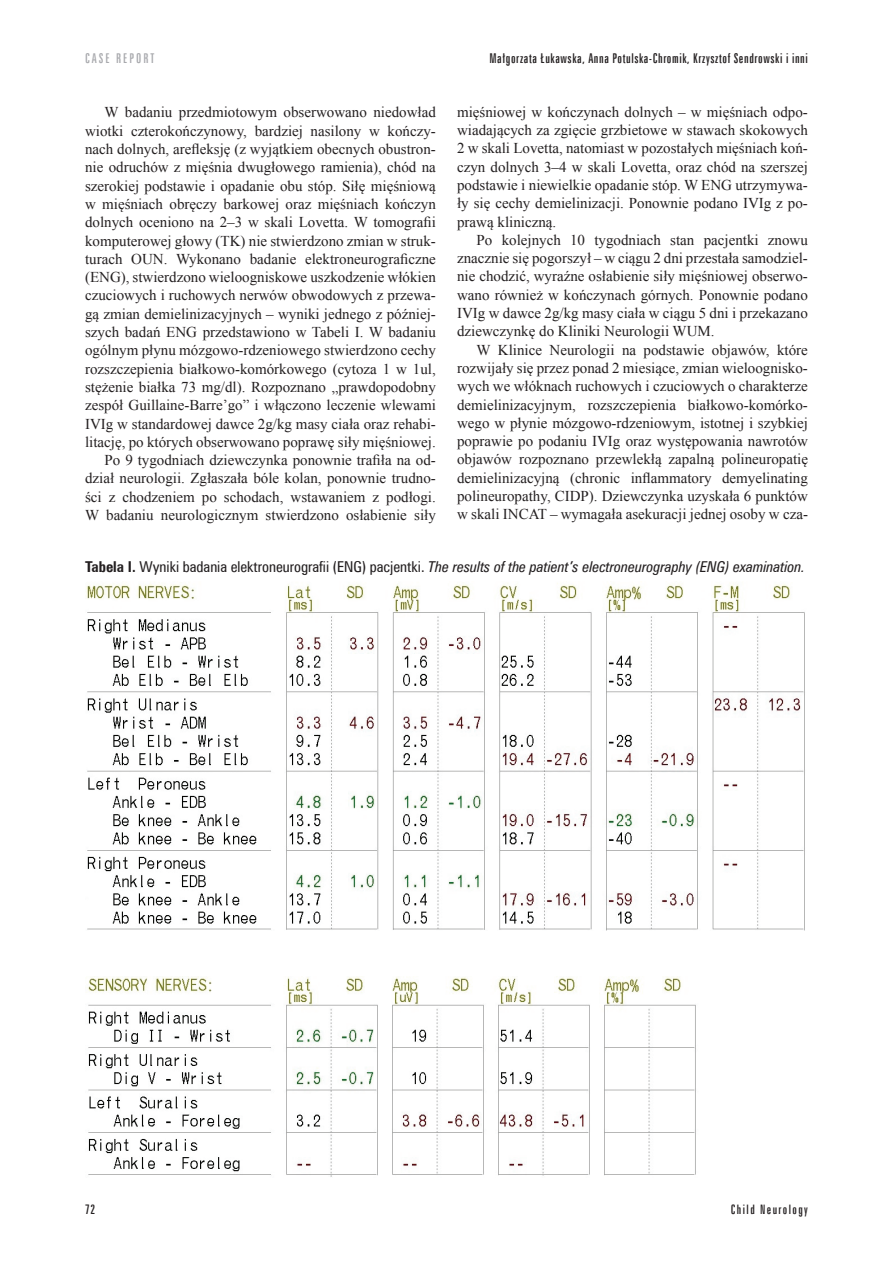
<style>
.page{position:relative;width:893px;height:1263px;background:#fff}
.page>*{position:absolute;margin:0;border:0;box-sizing:border-box;transform-origin:0 0}
.t1{font:15px/18.3px "Times New Roman";color:#231f20;text-align:justify}
.t2{font:italic 15px "Zurich Cn EU";color:#231f20}
.t3{font:13.5px "Zurich X Cn EU";letter-spacing:.045em;color:#231f20}
.t4{font:13.5px "Zurich X Cn EU";letter-spacing:.15em;color:#a8a9ad}
.t5{font:13.05px "Zurich X Cn EU";letter-spacing:.11em;color:#231f20}
.s1{font-weight:700;font-style:normal}
.s2{font-style:normal}
</style>
<div class="page">
<img style="left:85px;top:583px;width:720px;height:347px">
<img style="left:85px;top:977px;width:611px;height:200px">
<p class="t4" style="left:85px;top:50px;width:71px">Case Report</p>
<p class="t3" style="left:489px;top:50px;width:320px">Małgorzata Łukawska, Anna Potulska-Chromik, Krzysztof Sendrowski i inni</p>
<p class="t1" style="left:85px;top:103px;width:352px;text-align:right">W badaniu przedmiotowym obserwowano niedowład wiotki czterokończynowy, bardziej nasilony w kończy&shy;nach dolnych, arefleksję (z wyjątkiem obecnych obustron&shy;nie odruchów z mięśnia dwugłowego ramienia), chód na szerokiej podstawie i opadanie obu stóp. Siłę mięśniową w mięśniach obręczy barkowej oraz mięśniach kończyn dolnych oceniono na 2–3 w skali Lovetta. W tomografii komputerowej głowy (TK) nie stwierdzono zmian w struk&shy;turach OUN. Wykonano badanie elektroneurograficzne (ENG), stwierdzono wieloogniskowe uszkodzenie włókien czuciowych i ruchowych nerwów obwodowych z przewa&shy;gą zmian demielinizacyjnych – wyniki jednego z później&shy;szych badań ENG przedstawiono w Tabeli I. W badaniu ogólnym płynu mózgowo-rdzeniowego stwierdzono cechy rozszczepienia białkowo-komórkowego (cytoza 1 w 1ul, stężenie białka 73 mg/dl). Rozpoznano „prawdopodobny zespół Guillaine-Barre’go” i włączono leczenie wlewami IVIg w standardowej dawce 2g/kg masy ciała oraz rehabi&shy;litację, po których obserwowano poprawę siły mięśniowej.<br>Po 9 tygodniach dziewczynka ponownie trafiła na od&shy;dział neurologii. Zgłaszała bóle kolan, ponownie trudno&shy;ści z chodzeniem po schodach, wstawaniem z podłogi.<br>W badaniu neurologicznym stwierdzono osłabienie siły</p>
<p class="t1" style="left:457px;top:102px;width:352px">mięśniowej w kończynach dolnych – w mięśniach odpo&shy;wiadających za zgięcie grzbietowe w stawach skokowych 2 w skali Lovetta, natomiast w pozostałych mięśniach koń&shy;czyn dolnych 3–4 w skali Lovetta, oraz chód na szerszej podstawie i niewielkie opadanie stóp. W ENG utrzymywa&shy;ły się cechy demielinizacji. Ponownie podano IVIg z po&shy;prawą kliniczną.</p>
<p class="t1" style="left:457px;top:230px;width:352px;text-indent:20px">Po kolejnych 10 tygodniach stan pacjentki znowu znacznie się pogorszył – w ciągu 2 dni przestała samodziel&shy;nie chodzić, wyraźne osłabienie siły mięśniowej obserwo&shy;wano również w kończynach górnych. Ponownie podano IVIg w dawce 2g/kg masy ciała w ciągu 5 dni i przekazano dziewczynkę do Kliniki Neurologii WUM.</p>
<p class="t1" style="left:457px;top:340px;width:352px;text-indent:19px">W Klinice Neurologii na podstawie objawów, które rozwijały się przez ponad 2 miesiące, zmian wieloognisko&shy;wych we włóknach ruchowych i czuciowych o charakterze demielinizacyjnym, rozszczepienia białkowo-komórko&shy;wego w płynie mózgowo-rdzeniowym, istotnej i szybkiej poprawie po podaniu IVIg oraz występowania nawrotów objawów rozpoznano przewlekłą zapalną polineuropatię demielinizacyjną (chronic inflammatory demyelinating polineuropathy, CIDP). Dziewczynka uzyskała 6 punktów w skali INCAT – wymagała asekuracji jednej osoby w cza-</p>
<p class="t2" style="left:85px;top:558px;width:721px"><span class="s1">Tabela I.</span> <span class="s2">Wyniki badania elektroneurografii (ENG) pacjentki.</span> The results of the patient’s electroneurography (ENG) examination.</p>
<p class="t3" style="left:85px;top:1201px;width:12px">72</p>
<p class="t5" style="left:731px;top:1202px;width:78px">Child Neurology</p>
</div>
